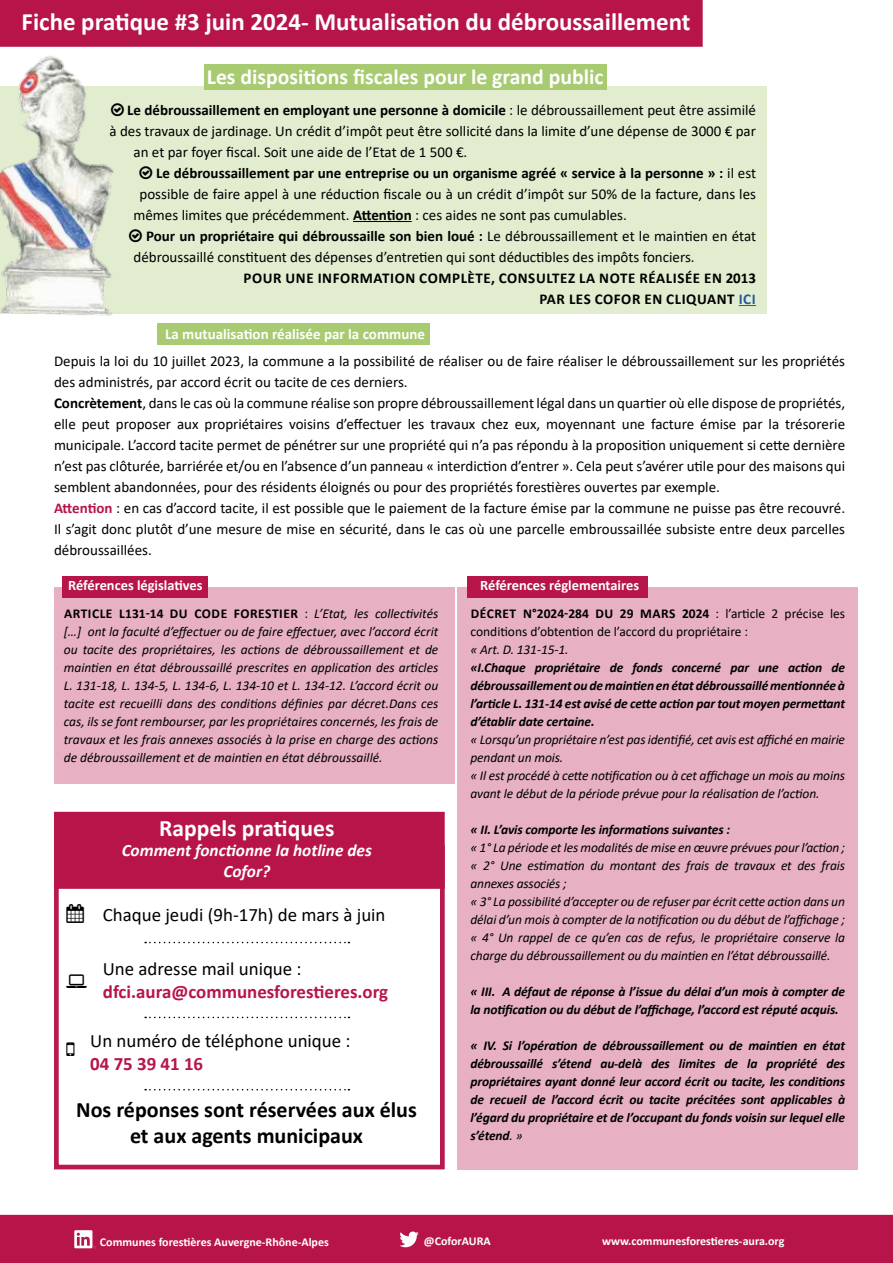
<style>
.page{position:relative;width:893px;height:1263px;background:#fff}
.page>*{position:absolute;margin:0;border:0;box-sizing:border-box;transform-origin:0 0}
.t1{font:700 24.9px "Calibri";color:#fff}
.t2{font:700 23.55px "Calibri";color:#fff}
.t3{font:700 22.05px/26.4px "Calibri";color:#000;text-align:center}
.t4{font:700 21.75px "Calibri";color:#fff}
.t5{font:18.9px "Calibri";color:#000}
.t6{font:700 18.9px "Calibri";color:#b7154a}
.t7{font:italic 700 17.25px/20.9px "Calibri";color:#fff;text-align:center}
.t8{font:15px/21px "Calibri";color:#000}
.t9{font:700 15px "Calibri";color:#000}
.t10{font:700 15px/21px "Calibri";letter-spacing:.04em;color:#000;text-align:right}
.t11{font:700 15px "Calibri";color:#fff}
.t12{font:700 14.4px "Calibri";color:#fff}
.t13{font:italic 13.5px/18px "Calibri";letter-spacing:-.01em;color:#000}
.t14{font:italic 700 13.5px/18px "Calibri";letter-spacing:-.01em;color:#000;text-align:justify}
.t15{font:13.5px/18px "Calibri";color:#000}
.t16{font:700 12px "Calibri";color:#fff}
.s1{font-weight:400}
.s2{font-weight:700}
.s3{color:#275b9b}
.s4{font-weight:700;color:#b7154a}
.s5{font-weight:700;font-style:normal}
.s6{font-style:normal}
</style>
<div class="page">
<div style="left:457px;top:587px;width:401px;height:582px;background:#e7b1c3"></div>
<div style="left:0;top:86px;width:767px;height:228px;background:#e2edd0"></div>
<hr style="left:353px;top:221px;width:59px;height:1px;background:#000">
<svg style="left:739px;top:305px;width:17px;height:1px"></svg>
<div style="left:0;top:0;width:703px;height:47px;background:#b7154a"></div>
<div style="left:204px;top:65px;width:402px;height:25px;background:#a8ca71"></div>
<div style="left:54px;top:845px;width:391px;height:324px;border:5px solid #b7154a"></div>
<div style="left:54px;top:812px;width:391px;height:77px;background:#b7154a;border:2px solid #b7154a"></div>
<svg style="left:145px;top:942px;width:204px;height:1px"></svg>
<svg style="left:145px;top:1017px;width:204px;height:1px"></svg>
<svg style="left:145px;top:1089px;width:204px;height:1px"></svg>
<div style="left:0;top:1215px;width:893px;height:48px;background:#b7154a"></div>
<img style="left:0;top:56px;width:114px;height:260px">
<div style="left:157px;top:324px;width:272px;height:21px;background:#a8ca71"></div>
<div style="left:54px;top:587px;width:401px;height:196px;background:#e7b1c3"></div>
<div style="left:467px;top:576px;width:181px;height:22px;background:#b7154a"></div>
<div style="left:63px;top:576px;width:145px;height:22px;background:#b7154a"></div>
<svg style="left:111px;top:103px;width:3px;height:13px"></svg>
<h1 class="t1" style="left:22px;top:4px;width:670px">Fiche pratique #3 juin 2024- Mutualisation du débroussaillement</h1>
<h3 class="t4" style="left:207px;top:61px;width:398px">Les dispositions fiscales pour le grand public</h3>
<p class="t9" style="left:127px;top:99px;width:630px">Le débroussaillement en employant une personne à domicile <span class="s1">: le débroussaillement peut être assimilé</span></p>
<p class="t8" style="left:110px;top:120px;width:648px">à des travaux de jardinage. Un crédit d’impôt peut être sollicité dans la limite d’une dépense de 3000 € par</p>
<p class="t8" style="left:134px;top:141px;width:335px">an et par foyer fiscal. Soit une aide de l’Etat de 1 500 €.</p>
<p class="t9" style="left:156px;top:162px;width:601px">Le débroussaillement par une entreprise ou un organisme agréé « service à la personne » : <span class="s1">il est</span></p>
<p class="t8" style="left:140px;top:183px;width:618px">possible de faire appel à une réduction fiscale ou à un crédit d’impôt sur 50% de la facture, dans les</p>
<p class="t8" style="left:134px;top:204px;width:495px">mêmes limites que précédemment. <span class="s2">Attention</span> : ces aides ne sont pas cumulables.</p>
<p class="t9" style="left:146px;top:225px;width:611px">Pour un propriétaire qui débroussaille son bien loué : <span class="s1">Le débroussaillement et le maintien en état</span></p>
<p class="t8" style="left:134px;top:246px;width:563px">débroussaillé constituent des dépenses d’entretien qui sont déductibles des impôts fonciers.</p>
<p class="t10" style="left:243px;top:267px;width:514px">POUR UNE INFORMATION COMPLÈTE, CONSULTEZ LA NOTE RÉALISÉE EN 2013<br>PAR LES COFOR EN CLIQUANT <span class="s3">ICI</span></p>
<p class="t11" style="left:165px;top:323px;width:261px">La mutualisation réalisée par la commune</p>
<p class="t8" style="left:54px;top:350px;width:793px">Depuis la loi du 10 juillet 2023, la commune a la possibilité de réaliser ou de faire réaliser le débroussaillement sur les propriétés des administrés, par accord écrit ou tacite de ces derniers.<br><span class="s2">Concrètement</span>, dans le cas où la commune réalise son propre débroussaillement légal dans un quartier où elle dispose de propriétés, elle peut proposer aux propriétaires voisins d’effectuer les travaux chez eux, moyennant une facture émise par la trésorerie municipale. L’accord tacite permet de pénétrer sur une propriété qui n’a pas répondu à la proposition uniquement si cette dernière n’est pas clôturée, barriérée et/ou en l’absence d’un panneau « interdiction d’entrer ». Cela peut s’avérer utile pour des maisons qui semblent abandonnées, pour des résidents éloignés ou pour des propriétés forestières ouvertes par exemple.<br><span class="s4">Attention</span> : en cas d’accord tacite, il est possible que le paiement de la facture émise par la commune ne puisse pas être recouvré.<br>Il s’agit donc plutôt d’une mesure de mise en sécurité, dans le cas où une parcelle embroussaillée subsiste entre deux parcelles débroussaillées.</p>
<p class="t12" style="left:68px;top:575px;width:136px">Références législatives</p>
<p class="t12" style="left:480px;top:575px;width:160px">Références réglementaires</p>
<p class="t13" style="left:64px;top:604px;width:376px;text-align:justify"><span class="s5">ARTICLE L131-14 DU CODE FORESTIER</span> <span class="s6">:</span> L’Etat, les collectivités […] ont la faculté d’effectuer ou de faire effectuer, avec l’accord écrit ou tacite des propriétaires, les actions de débroussaillement et de maintien en état débroussaillé prescrites en application des articles L. 131-18, L. 134-5, L. 134-6, L. 134-10 et L. 134-12. L’accord écrit ou tacite est recueilli dans des conditions définies par décret.Dans ces cas, ils se font rembourser, par les propriétaires concernés, les frais de travaux et les frais annexes associés à la prise en charge des actions de débroussaillement et de maintien en état débroussaillé.</p>
<p class="t15" style="left:470px;top:604px;width:376px"><span class="s2">DÉCRET N°2024-284 DU 29 MARS 2024</span> : l’article 2 précise les conditions d’obtention de l’accord du propriétaire :</p>
<p class="t13" style="left:470px;top:640px;width:100px">« Art. D. 131-15-1.</p>
<p class="t14" style="left:470px;top:658px;width:376px">«I.Chaque propriétaire de fonds concerné par une action de débroussaillement ou de maintien en état débroussaillé mentionnée à l’article L. 131-14 est avisé de cette action par tout moyen permettant d’établir date certaine.</p>
<p class="t13" style="left:470px;top:730px;width:376px">« Lorsqu’un propriétaire n’est pas identifié, cet avis est affiché en mairie pendant un mois.<br>« Il est procédé à cette notification ou à cet affichage un mois au moins avant le début de la période prévue pour la réalisation de l’action.</p>
<p class="t14" style="left:470px;top:820px;width:261px">« II. L’avis comporte les informations suivantes :</p>
<p class="t13" style="left:470px;top:838px;width:376px">« 1° La période et les modalités de mise en œuvre prévues pour l’action ; « 2° Une estimation du montant des frais de travaux et des frais annexes associés ;<br>« 3° La possibilité d’accepter ou de refuser par écrit cette action dans un délai d’un mois à compter de la notification ou du début de l’affichage ; « 4° Un rappel de ce qu’en cas de refus, le propriétaire conserve la charge du débroussaillement ou du maintien en l’état débroussaillé.</p>
<p class="t14" style="left:470px;top:982px;width:376px">« III. A défaut de réponse à l’issue du délai d’un mois à compter de la notification ou du début de l’affichage, l’accord est réputé acquis.</p>
<p class="t14" style="left:470px;top:1036px;width:376px">« IV. Si l’opération de débroussaillement ou de maintien en état débroussaillé s’étend au-delà des limites de la propriété des propriétaires ayant donné leur accord écrit ou tacite, les conditions de recueil de l’accord écrit ou tacite précitées sont applicables à l’égard du propriétaire et de l’occupant du fonds voisin sur lequel elle s’étend<span class="s1">. »</span></p>
<h2 class="t2" style="left:159px;top:811px;width:177px">Rappels pratiques</h2>
<p class="t7" style="left:122px;top:839px;width:252px">Comment fonctionne la hotline des<br>Cofor?</p>
<p class="t5" style="left:103px;top:901px;width:284px">Chaque jeudi (9h-17h) de mars à juin</p>
<p class="t5" style="left:103px;top:956px;width:200px">Une adresse mail unique :</p>
<p class="t6" style="left:103px;top:978px;width:287px">dfci.aura@communesforestieres.org</p>
<p class="t5" style="left:90px;top:1027px;width:262px">Un numéro de téléphone unique :</p>
<p class="t6" style="left:90px;top:1050px;width:114px">04 75 39 41 16</p>
<h3 class="t3" style="left:76px;top:1096px;width:342px">Nos réponses sont réservées aux élus et aux agents municipaux</h3>
<p class="t16" style="left:100px;top:1233px;width:230px">Communes forestières Auvergne-Rhône-Alpes</p>
<p class="t16" style="left:424px;top:1232px;width:68px">@CoforAURA</p>
<p class="t16" style="left:602px;top:1232px;width:184px">www.communesforestieres-aura.org</p>
</div>
